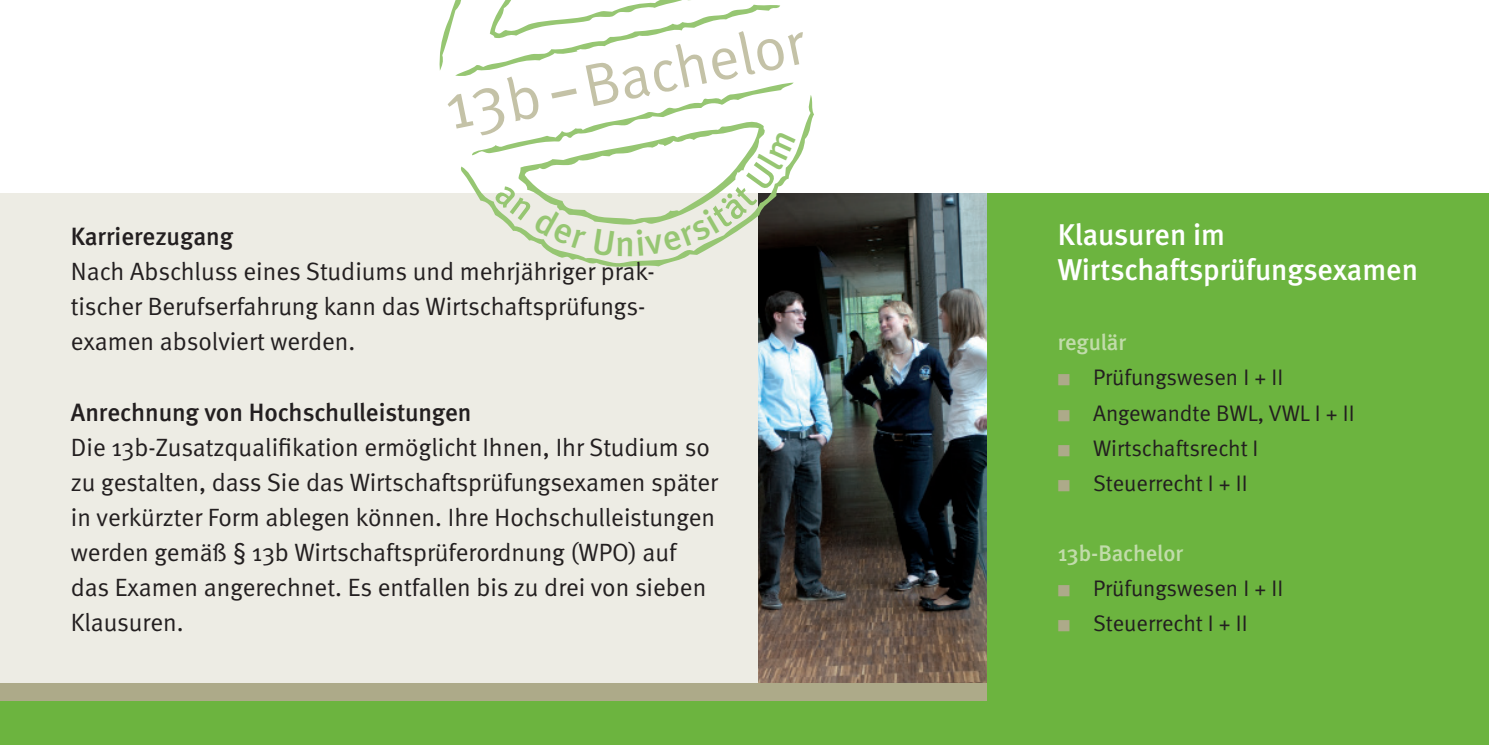
<style>
.page{position:relative;width:1489px;height:745px;background:#fff}
.page>*{position:absolute;margin:0;border:0;box-sizing:border-box;transform-origin:0 0}
.Ueberschrift{font:500 30px "Meta";color:#fff}
.Lauftext{font:25px/35px "Meta Normal";color:#231f20}
.Zwischenueberschrift{font:500 25px "Meta";letter-spacing:-.005em;color:#231f20}
.Lauftext-2{font:500 25px "Meta";color:#231f20}
.Liste{font:22.5px "Meta Normal";color:#231f20}
.Zwischenueberschrift-2{font:500 22.5px "Meta";color:#c1dcaa}
.Zwischenueberschrift-3{font:22.5px "Meta Normal";color:#231f20}
.s1{font-family:"Meta Bold Caps Expert";font-size:15px;color:#adaa89}
</style>
<div class="page">
<div style="left:0;top:192px;width:1488px;height:552px;background:#edece4"></div>
<img style="left:758px;top:193px;width:229px;height:489px">
<svg style="left:557px;top:95px;width:257px;height:171px"></svg>
<div style="left:0;top:700px;width:1488px;height:44px;background:#6cb43f"></div>
<div style="left:0;top:682px;width:1488px;height:18px;background:#adaa89"></div>
<div style="left:987px;top:193px;width:501px;height:540px;background:#6cb43f"></div>
<svg style="left:439px;top:0;width:364px;height:256px"></svg>
<p class="Lauftext-2" style="left:71px;top:222px;width:164px">Karrierezugang</p>
<p class="Lauftext" style="left:71px;top:254px;width:585px">Nach Abschluss eines Studiums und mehrjähriger prak&shy;tischer Berufserfahrung kann das Wirtschaftsprüfungs&shy;examen absolviert werden.</p>
<p class="Zwischenueberschrift" style="left:71px;top:397px;width:402px">Anrechnung von Hochschulleistungen</p>
<p class="Lauftext" style="left:71px;top:429px;width:648px">Die 13b-Zusatzqualifikation ermöglicht Ihnen, Ihr Studium so zu gestalten, dass Sie das Wirtschaftsprüfungsexamen später in verkürzter Form ablegen können. Ihre Hochschulleistungen werden gemäß § 13b Wirtschaftsprüferordnung (WPO) auf das Examen angerechnet. Es entfallen bis zu drei von sieben Klausuren.</p>
<p class="Ueberschrift" style="left:1057px;top:217px;width:169px">Klausuren im</p>
<p class="Ueberschrift" style="left:1057px;top:252px;width:362px">Wirtschaftsprüfungsexamen</p>
<p class="Zwischenueberschrift-2" style="left:1057px;top:329px;width:70px">regulär</p>
<p class="Zwischenueberschrift-3" style="left:1057px;top:364px;width:227px"><span class="s1">Z</span> Prüfungswesen I + II</p>
<p class="Liste" style="left:1057px;top:399px;width:298px"><span class="s1">Z</span> Angewandte BWL, VWL I + II</p>
<p class="Liste" style="left:1057px;top:434px;width:202px"><span class="s1">Z</span> Wirtschaftsrecht I</p>
<p class="Liste" style="left:1057px;top:469px;width:191px"><span class="s1">Z</span> Steuerrecht I + II</p>
<p class="Zwischenueberschrift-2" style="left:1057px;top:539px;width:127px">13b-Bachelor</p>
<p class="Liste" style="left:1057px;top:574px;width:227px"><span class="s1">Z</span> Prüfungswesen I + II</p>
<p class="Liste" style="left:1057px;top:609px;width:191px"><span class="s1">Z</span> Steuerrecht I + II</p>
</div>
